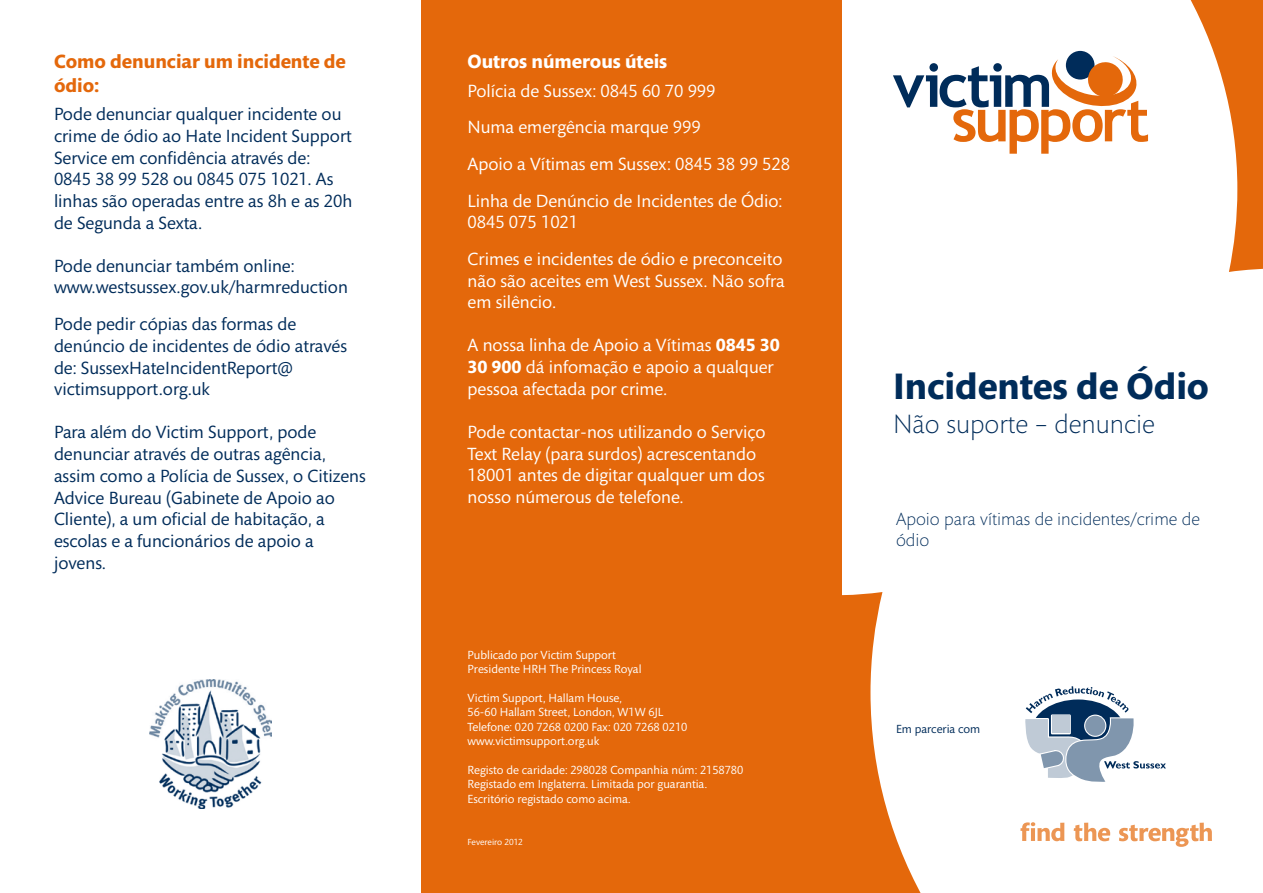
<style>
.page{position:relative;width:1263px;height:893px;background:#fff}
.page>*{position:absolute;margin:0;border:0;box-sizing:border-box;transform-origin:0 0}
.t1{font:700 37.5px "Mundo Sans";color:#002c5a}
.t2{font:300 27px "Mundo Sans";color:#002c5a}
.t3{font:700 19.5px/23.4px "Mundo Sans";color:#e4680b}
.t4{font:700 19.5px "Mundo Sans";color:#fff}
.t5{font:18px/21.8px "Mundo Sans";color:#002c5a}
.t6{font:18px/21.8px "Mundo Sans";color:#fff}
.t7{font:300 18px/21.8px "Mundo Sans";color:#002c5a}
.t8{font:12px/14.4px "Mundo Sans";color:#fff}
.t9{font:12px "Mundo Sans";color:#002c5a}
.t10{font:9px "Mundo Sans";color:#fff}
.s1{font-weight:700}
</style>
<div class="page">
<div style="left:421px;top:0;width:421px;height:893px;background:#e4680b"></div>
<img style="left:150px;top:679px;width:121px;height:130px">
<svg style="left:842px;top:0;width:421px;height:893px"></svg>
<svg style="left:1020px;top:822px;width:44px;height:19px"></svg>
<svg style="left:1074px;top:823px;width:36px;height:18px"></svg>
<svg style="left:1119px;top:823px;width:93px;height:24px"></svg>
<p class="t3" style="left:54px;top:51px;width:293px">Como denunciar um incidente de ódio:</p>
<p class="t5" style="left:54px;top:104px;width:300px">Pode denunciar qualquer incidente ou crime de ódio ao Hate Incident Support Service em confidência através de:<br>0845 38 99 528 ou 0845 075 1021. As linhas são operadas entre as 8h e as 20h de Segunda a Sexta.</p>
<p class="t5" style="left:54px;top:255px;width:295px">Pode denunciar também online: www.westsussex.gov.uk/harmreduction</p>
<p class="t5" style="left:54px;top:314px;width:295px">Pode pedir cópias das formas de denúncio de incidentes de ódio através de: SussexHateIncidentReport@ victimsupport.org.uk</p>
<p class="t5" style="left:54px;top:422px;width:313px">Para além do Victim Support, pode denunciar através de outras agência, assim como a Polícia de Sussex, o Citizens<br>Advice Bureau (Gabinete de Apoio ao<br>Cliente), a um oficial de habitação, a escolas e a funcionários de apoio a jovens.</p>
<p class="t4" style="left:468px;top:51px;width:201px">Outros númerous úteis</p>
<p class="t6" style="left:468px;top:73px;width:324px;line-height:36.6px">Polícia de Sussex: 0845 60 70 999<br>Numa emergência marque 999<br>Apoio a Vítimas em Sussex: 0845 38 99 528<br>Linha de Denúncio de Incidentes de Ódio:</p>
<p class="t6" style="left:468px;top:204px;width:316px;line-height:36.6px">0845 075 1021<br>Crimes e incidentes de ódio e preconceito</p>
<p class="t6" style="left:468px;top:270px;width:319px">não são aceites em West Sussex. Não sofra em silêncio.</p>
<p class="t6" style="left:468px;top:335px;width:314px">A nossa linha de Apoio a Vítimas <span class="s1">0845 30<br>30 900</span> dá infomação e apoio a qualquer pessoa afectada por crime.</p>
<p class="t6" style="left:468px;top:421px;width:300px">Pode contactar-nos utilizando o Serviço Text Relay (para surdos) acrescentando 18001 antes de digitar qualquer um dos nosso númerous de telefone.</p>
<p class="t8" style="left:468px;top:648px;width:175px">Publicado por Victim Support<br>Presidente HRH The Princess Royal</p>
<p class="t8" style="left:468px;top:691px;width:221px">Victim Support, Hallam House,<br>56-60 Hallam Street, London, W1W 6JL Telefone: 020 7268 0200 Fax: 020 7268 0210 www.victimsupport.org.uk</p>
<p class="t8" style="left:468px;top:763px;width:277px">Registo de caridade: 298028 Companhia núm: 2158780<br>Registado em Inglaterra. Limitada por guarantia.<br>Escritório registado como acima.</p>
<p class="t10" style="left:468px;top:837px;width:57px">Fevereiro 2012</p>
<h1 class="t1" style="left:893px;top:365px;width:318px">Incidentes de Ódio</h1>
<h2 class="t2" style="left:893px;top:410px;width:263px">Não suporte – denuncie</h2>
<p class="t7" style="left:896px;top:508px;width:305px">Apoio para vítimas de incidentes/crime de ódio</p>
<p class="t9" style="left:896px;top:722px;width:86px">Em parceria com</p>
</div>
